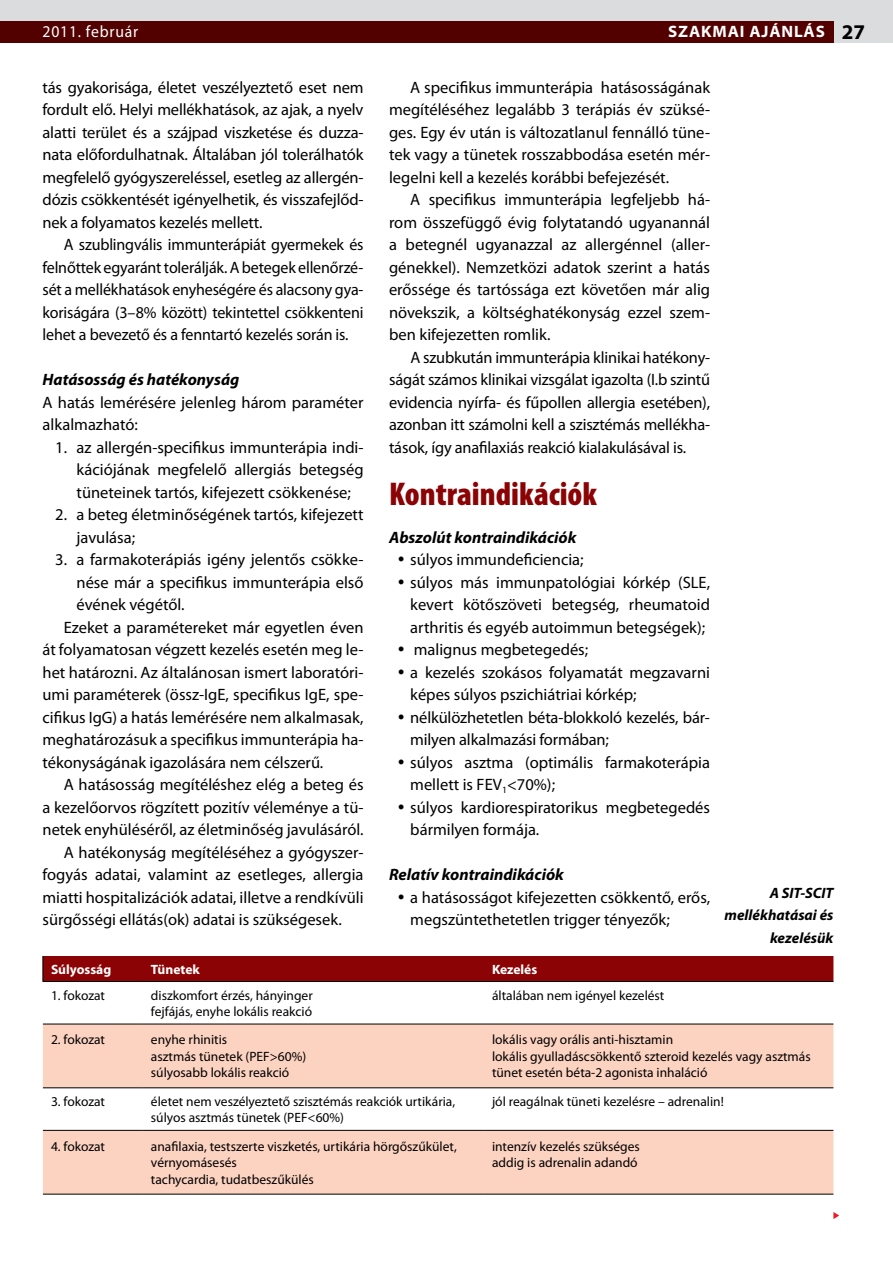
<style>
.page{position:relative;width:893px;height:1263px;background:#fff}
.page>*{position:absolute;margin:0;border:0;box-sizing:border-box;transform-origin:0 0}
.t1{font:900 condensed 33px "Myriad Pro";color:#8b0304}
.t2{font:16.5px/22.5px "Myriad Pro";color:#000;text-align:justify}
.t3{font:italic 700 16.5px "Myriad Pro";color:#000}
.t4{font:700 semi-expanded 16.5px "Myriad Pro";letter-spacing:.05em;color:#fff;scale:.95 1}
.t5{font:16.5px "Myriad Pro";letter-spacing:.05em;color:#fff;scale:.95 1}
.t6{font:italic 700 15px/22.5px "Myriad Pro";color:#000;text-align:right}
.t7{font:13.5px/16.5px "Myriad Pro";color:#000}
.t8{font:700 13.5px "Myriad Pro";color:#fff}
.s1{font-stretch:normal;font-size:21px;color:#000}
.s2{font-style:inherit}
</style>
<div class="page">
<svg style="left:833px;top:1212px;width:6px;height:7px"></svg>
<svg style="left:43px;top:1025px;width:790px;height:169px;fill:#fcd2c1"></svg>
<div style="left:43px;top:956px;width:790px;height:25px;background:#8b0304"></div>
<hr style="left:43px;top:981px;width:100px;height:1px;background:#000">
<hr style="left:143px;top:981px;width:341px;height:1px;background:#000">
<hr style="left:484px;top:981px;width:349px;height:1px;background:#000">
<hr style="left:43px;top:1024px;width:100px;height:1px;background:#000">
<hr style="left:143px;top:1024px;width:341px;height:1px;background:#000">
<hr style="left:484px;top:1024px;width:349px;height:1px;background:#000">
<hr style="left:43px;top:1087px;width:100px;height:1px;background:#000">
<hr style="left:143px;top:1087px;width:341px;height:1px;background:#000">
<hr style="left:484px;top:1087px;width:349px;height:1px;background:#000">
<hr style="left:43px;top:1130px;width:100px;height:1px;background:#000">
<hr style="left:143px;top:1130px;width:341px;height:1px;background:#000">
<hr style="left:484px;top:1130px;width:349px;height:1px;background:#000">
<hr style="left:43px;top:1194px;width:100px;height:1px;background:#000">
<hr style="left:143px;top:1194px;width:341px;height:1px;background:#000">
<hr style="left:484px;top:1194px;width:349px;height:1px;background:#000">
<div style="left:0;top:0;width:893px;height:43px;background:#dbdcde"></div>
<div style="left:0;top:21px;width:833px;height:22px;background:#530000"></div>
<p class="t5" style="left:43px;top:24px;width:102px">2011. február</p>
<p class="t4" style="left:668px;top:22px;width:209px">SZAKMAI AJÁNLÁS <span class="s1">27</span></p>
<p class="t2" style="left:43px;top:76px;width:323px">tás gyakorisága, életet veszélyeztető eset nem fordult elő. Helyi mellékhatások, az ajak, a nyelv alatti terület és a szájpad viszketése és duzza&shy;nata előfordulhatnak. Általában jól tolerálhatók megfelelő gyógyszereléssel, esetleg az allergén&shy;dózis csökkentését igényelhetik, és visszafejlőd&shy;nek a folyamatos kezelés mellett.</p>
<p class="t2" style="left:43px;top:234px;width:323px;text-indent:21px">A szublingvális immunterápiát gyermekek és felnőttek egyaránt tolerálják. A betegek ellenőrzé&shy;sét a mellékhatások enyheségére és alacsony gya&shy;koriságára (3– 8% között) tekintettel csökkenteni lehet a bevezető és a fenntartó kezelés során is.</p>
<p class="t3" style="left:43px;top:371px;width:198px">Hatásosság és hatékonyság</p>
<p class="t2" style="left:43px;top:391px;width:323px">A hatás lemérésére jelenleg három paraméter alkalmazható:</p>
<p class="t2" style="left:77px;top:436px;width:289px;text-indent:-21px">1. az allergén-speciikus immunterápia indi&shy;kációjának megfelelő allergiás betegség tüneteinek tartós, kifejezett csökkenése;</p>
<p class="t2" style="left:77px;top:504px;width:289px;text-indent:-21px">2. a beteg életminőségének tartós, kifejezett javulása;</p>
<p class="t2" style="left:55px;top:549px;width:310px">3. a farmakoterápiás igény jelentős csökke-</p>
<p class="t2" style="left:77px;top:571px;width:289px">nése már a speciikus immunterápia első</p>
<p class="t2" style="left:77px;top:594px;width:110px">évének végétől.</p>
<p class="t2" style="left:64px;top:616px;width:301px">Ezeket a paramétereket már egyetlen éven</p>
<p class="t2" style="left:43px;top:639px;width:323px">át folyamatosan végzett kezelés esetén meg le-</p>
<p class="t2" style="left:43px;top:661px;width:323px">het határozni. Az általánosan ismert laboratóri-</p>
<p class="t2" style="left:43px;top:684px;width:323px">umi paraméterek (össz-IgE, speciikus IgE, spe-</p>
<p class="t2" style="left:43px;top:706px;width:322px">ciikus IgG) a hatás lemérésére nem alkalmasak,</p>
<p class="t2" style="left:43px;top:729px;width:323px">meghatározásuk a speciikus immunterápia ha-</p>
<p class="t2" style="left:43px;top:752px;width:282px">tékonyságának igazolására nem célszerű.</p>
<p class="t2" style="left:64px;top:774px;width:301px">A hatásosság megítéléshez elég a beteg és</p>
<p class="t2" style="left:43px;top:797px;width:323px">a kezelőorvos rögzített pozitív véleménye a tü-</p>
<p class="t2" style="left:43px;top:819px;width:323px">netek enyhüléséről, az életminőség javulásáról.</p>
<p class="t2" style="left:64px;top:842px;width:301px">A hatékonyság megítéléséhez a gyógyszer-</p>
<p class="t2" style="left:43px;top:864px;width:322px">fogyás adatai, valamint az esetleges, allergia</p>
<p class="t2" style="left:43px;top:887px;width:323px">miatti hospitalizációk adatai, illetve a rendkívüli</p>
<p class="t2" style="left:43px;top:909px;width:301px">sürgősségi ellátás(ok) adatai is szükségesek.</p>
<p class="t2" style="left:389px;top:77px;width:323px;text-indent:21px">A speciikus immunterápia hatásosságának megítéléséhez legalább 3 terápiás év szüksé&shy;ges. Egy év után is változatlanul fennálló tüne&shy;tek vagy a tünetek rosszabbodása esetén mér&shy;legelni kell a kezelés korábbi befejezését.</p>
<p class="t2" style="left:389px;top:189px;width:323px;text-indent:21px">A speciikus immunterápia legfeljebb há&shy;rom összefüggő évig folytatandó ugyanannál a betegnél ugyanazzal az allergénnel (aller&shy;génekkel). Nemzetközi adatok szerint a hatás erőssége és tartóssága ezt követően már alig növekszik, a költséghatékonyság ezzel szem&shy;ben kifejezetten romlik.</p>
<p class="t2" style="left:389px;top:346px;width:323px;text-indent:21px">A szubkután immunterápia klinikai hatékony&shy;ságát számos klinikai vizsgálat igazolta (I.b szintű evidencia nyírfa- és fűpollen allergia esetében), azonban itt számolni kell a szisztémás mellékha&shy;tások, így anailaxiás reakció kialakulásával is.</p>
<h1 class="t1" style="left:389px;top:482px;width:209px">Kontraindikációk</h1>
<p class="t3" style="left:389px;top:529px;width:189px">Abszolút kontraindikációk</p>
<p class="t2" style="left:410px;top:549px;width:301px;text-align:left">súlyos immundeiciencia;<br>súlyos más immunpatológiai kórkép (SLE, kevert kötőszöveti betegség, rheumatoid arthritis és egyéb autoimmun betegségek); malignus megbetegedés;<br>a kezelés szokásos folyamatát megzavarni képes súlyos pszichiátriai kórkép; nélkülözhetetlen béta-blokkoló kezelés, bár&shy;milyen alkalmazási formában;<br>súlyos asztma (optimális farmakoterápia mellett is FEV<sub>1</sub>&lt;70%);<br>súlyos kardiorespiratorikus megbetegedés bármilyen formája.</p>
<p class="t3" style="left:389px;top:866px;width:176px">Relatív kontraindikációk</p>
<p class="t2" style="left:410px;top:886px;width:301px">a hatásosságot kifejezetten csökkentő, erős, megszüntethetetlen trigger tényezők;</p>
<p class="t6" style="left:725px;top:882px;width:110px">A SIT-SCIT mellékhatásai és kezelésük</p>
<p class="t8" style="left:51px;top:964px;width:62px">Súlyosság</p>
<p class="t8" style="left:151px;top:964px;width:50px">Tünetek</p>
<p class="t8" style="left:492px;top:964px;width:47px">Kezelés</p>
<p class="t7" style="left:51px;top:987px;width:56px">1. fokozat</p>
<p class="t7" style="left:151px;top:987px;width:163px">diszkomfort érzés, hányinger fejfájás, enyhe lokális reakció</p>
<p class="t7" style="left:492px;top:987px;width:174px">általában nem igényel kezelést</p>
<p class="t7" style="left:51px;top:1032px;width:56px">2. fokozat</p>
<p class="t7" style="left:151px;top:1032px;width:157px">enyhe rhinitis<br>asztmás tünetek (PEF&gt;60%) súlyosabb lokális reakció</p>
<p class="t7" style="left:492px;top:1032px;width:320px">lokális vagy orális anti-hisztamin<br>lokális gyulladáscsökkentő szteroid kezelés vagy asztmás tünet esetén béta-2 agonista inhaláció</p>
<p class="t7" style="left:51px;top:1093px;width:56px">3. fokozat</p>
<p class="t7" style="left:151px;top:1093px;width:306px">életet nem veszélyeztető szisztémás reakciók urtikária, súlyos asztmás tünetek (PEF&lt;60%)</p>
<p class="t7" style="left:492px;top:1093px;width:233px">jól reagálnak tüneti kezelésre – adrenalin<span class="s2">!</span></p>
<p class="t7" style="left:51px;top:1138px;width:56px">4. fokozat</p>
<p class="t7" style="left:151px;top:1138px;width:307px">anailaxia, testszerte viszketés, urtikária hörgőszűkület, vérnyomásesés<br>tachycardia, tudatbeszűkülés</p>
<p class="t7" style="left:492px;top:1138px;width:149px">intenzív kezelés szükséges addig is adrenalin adandó</p>
</div>
